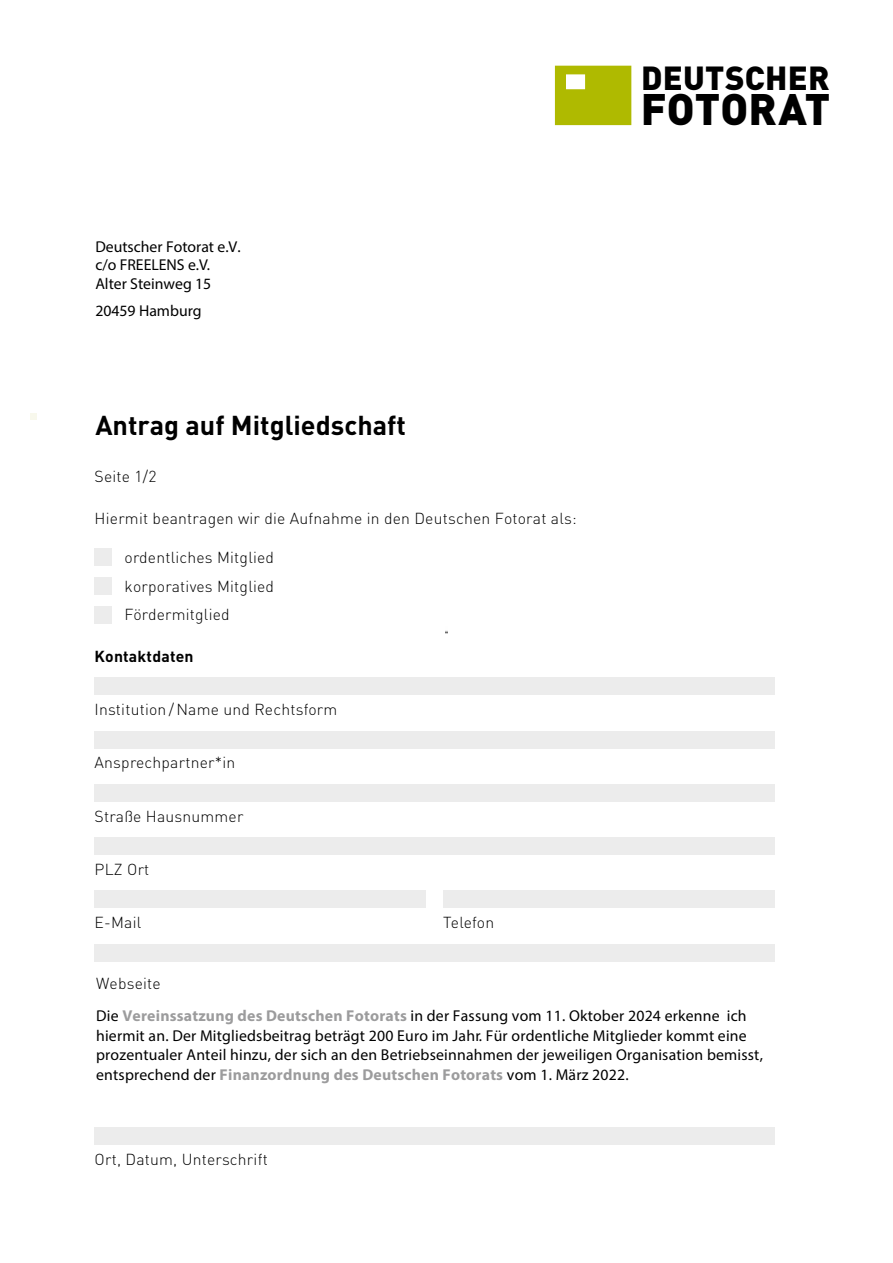
<style>
.page{position:relative;width:893px;height:1263px;background:#fff}
.page>*{position:absolute;margin:0;border:0;box-sizing:border-box;transform-origin:0 0}
.t1{font:900 43.5px "DINOT";letter-spacing:.005em;color:#000}
.t2{font:900 33px "DINOT";letter-spacing:.005em;color:#000}
.t3{font:700 27px "DINOT";color:#000}
.t4{font:15.75px/19.8px "Myriad Pro";letter-spacing:.015em;color:#000}
.t5{font:300 15.75px/28.8px "DINOT";letter-spacing:.015em;color:#000;text-align:justify}
.t6{font:700 15.75px "DINOT";letter-spacing:.015em;color:#000}
.s1{font-weight:700;color:#9c9c9d}
</style>
<div class="page">
<div style="left:95px;top:549px;width:17px;height:17px;background:#ececec"></div>
<div style="left:95px;top:578px;width:17px;height:17px;background:#ececec"></div>
<div style="left:95px;top:606px;width:17px;height:17px;background:#ececec"></div>
<div style="left:95px;top:678px;width:680px;height:17px;background:#ececec"></div>
<div style="left:95px;top:731px;width:680px;height:17px;background:#ececec"></div>
<div style="left:95px;top:784px;width:680px;height:17px;background:#ececec"></div>
<div style="left:95px;top:838px;width:680px;height:17px;background:#ececec"></div>
<div style="left:95px;top:891px;width:331px;height:17px;background:#ececec"></div>
<div style="left:443px;top:891px;width:332px;height:17px;background:#ececec"></div>
<div style="left:95px;top:944px;width:680px;height:17px;background:#ececec"></div>
<div style="left:95px;top:1128px;width:680px;height:17px;background:#ececec"></div>
<div style="left:30px;top:413px;width:6px;height:7px;background:#f8f8ec"></div>
<svg style="left:555px;top:66px;width:76px;height:59px;background:#b4be10"></svg>
<p class="t4" style="left:95px;top:237px;width:147px;line-height:18.8px">Deutscher Fotorat e.V. c/o FREELENS e.V.<br>Alter Steinweg 15</p>
<p class="t4" style="left:95px;top:301px;width:108px">20459 Hamburg</p>
<h3 class="t3" style="left:95px;top:407px;width:312px">Antrag auf Mitgliedschaft</h3>
<p class="t5" style="left:95px;top:461px;width:63px">Seite 1/2</p>
<p class="t5" style="left:95px;top:503px;width:484px">Hiermit beantragen wir die Aufnahme in den Deutschen Fotorat als:</p>
<p class="t5" style="left:125px;top:542px;width:151px">ordentliches Mitglied korporatives Mitglied Fördermitglied</p>
<p class="t6" style="left:95px;top:645px;width:100px">Kontaktdaten</p>
<p class="t5" style="left:95px;top:694px;width:244px">Institution / Name und Rechtsform</p>
<p class="t5" style="left:95px;top:748px;width:142px">Ansprechpartner*in</p>
<p class="t5" style="left:95px;top:801px;width:150px">Straße Hausnummer</p>
<p class="t5" style="left:95px;top:854px;width:56px">PLZ Ort</p>
<p class="t5" style="left:95px;top:907px;width:48px">E-Mail</p>
<p class="t5" style="left:443px;top:907px;width:52px">Telefon</p>
<h2 class="t2" style="left:641px;top:55px;width:190px">DEUTSCHER</h2>
<h1 class="t1" style="left:641px;top:80px;width:191px">FOTORAT</h1>
<p class="t5" style="left:96px;top:968px;width:66px">Webseite</p>
<p class="t4" style="left:96px;top:1005px;width:668px">Die <span class="s1">Vereinssatzung des Deutschen Fotorats</span> in der Fassung vom 11. Oktober 2024 erkenne ich hiermit an. Der Mitgliedsbeitrag beträgt 200 Euro im Jahr. Für ordentliche Mitglieder kommt eine prozentualer Anteil hinzu, der sich an den Betriebseinnahmen der jeweiligen Organisation bemisst, entsprechend der <span class="s1">Finanzordnung des Deutschen Fotorats</span> vom 1. März 2022.</p>
<p class="t5" style="left:95px;top:1144px;width:175px">Ort, Datum, Unterschrift</p>
</div>
